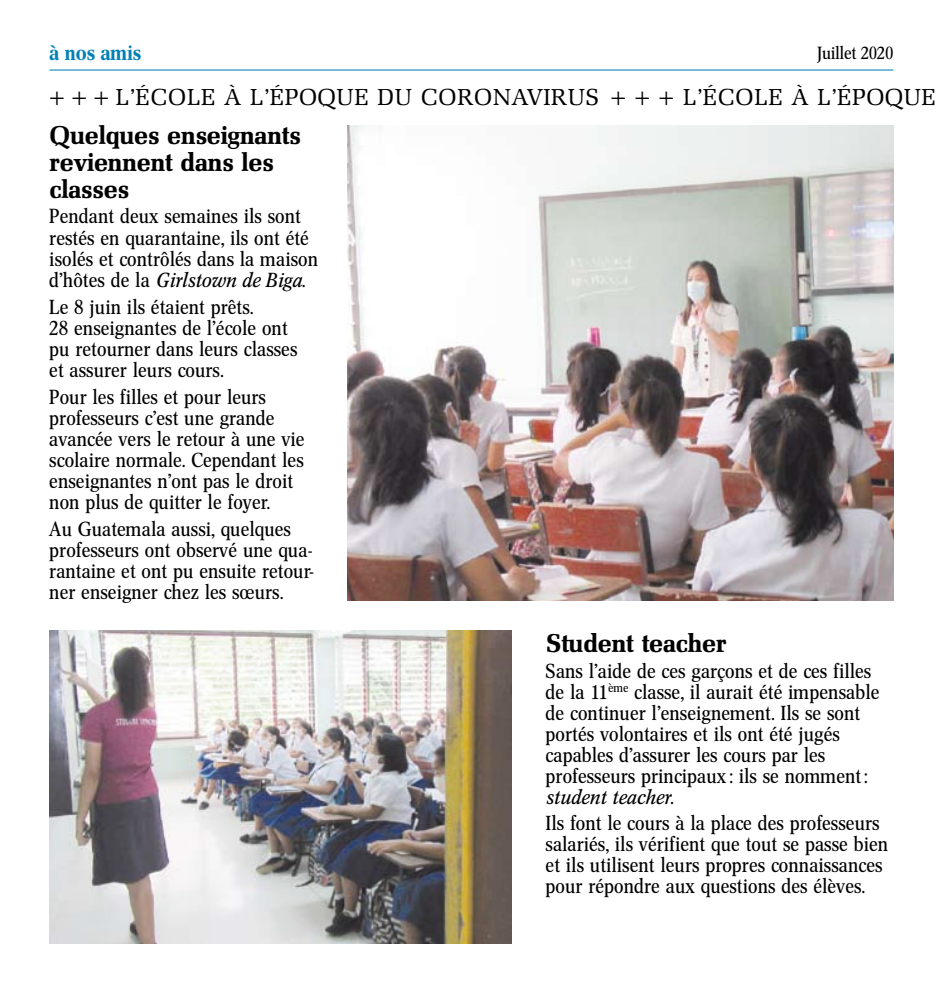
<style>
.page{position:relative;width:943px;height:993px;background:#fff}
.page>*{position:absolute;margin:0;border:0;box-sizing:border-box;transform-origin:0 0}
.t1{font:25.38px/26.8px "Mel Bol";color:#000}
.t2{font:22.75px "Mel Reg";letter-spacing:.04em;color:#000}
.t3{font:21px "Cnn Med";color:#0081b8}
.t4{font:20.12px/21px "Cnn Reg";letter-spacing:.015em;color:#000;scale:1.05 1}
.t5{font:20.12px "Cnn Ita";letter-spacing:.015em;color:#000;scale:1.05 1}
.t6{font:17.5px "Cnn Reg";color:#000;scale:1.05 1}
.s1{font-family:"Cnn Reg"}
</style>
<div class="page">
<hr style="left:50px;top:69px;width:843px;height:1px;background:#0081b8">
<img style="left:347px;top:125px;width:546px;height:475px">
<img style="left:50px;top:630px;width:461px;height:313px">
<p class="t3" style="left:50px;top:40px;width:93px">à nos amis</p>
<p class="t6" style="left:817px;top:43px;width:74px">Juillet 2020</p>
<p class="t2" style="left:50px;top:84px;width:887px">+ + + L’ÉCOLE À L’ÉPOQUE DU CORONAVIRUS + + + L’ÉCOLE À L’ÉPOQUE</p>
<p class="t1" style="left:50px;top:122px;width:252px">Quelques enseignants reviennent dans les classes</p>
<p class="t4" style="left:50px;top:206px;width:257px">Pendant deux semaines ils sont restés en quarantaine, ils ont été isolés et contrôlés dans la maison</p>
<p class="t5" style="left:50px;top:268px;width:245px"><span class="s1">d’hôtes de la</span> Girlstown de Biga<span class="s1">.</span></p>
<p class="t4" style="left:50px;top:296px;width:237px">Le 8 juin ils étaient prêts.<br>28 enseignantes de l’école ont pu retourner dans leurs classes et assurer leurs cours.</p>
<p class="t4" style="left:50px;top:386px;width:244px">Pour les filles et pour leurs professeurs c’est une grande avancée vers le retour à une vie scolaire normale. Cependant les enseignantes n’ont pas le droit non plus de quitter le foyer.</p>
<p class="t4" style="left:50px;top:518px;width:253px">Au Guatemala aussi, quelques professeurs ont observé une qua&shy;rantaine et ont pu ensuite retour&shy;ner enseigner chez les sœurs.</p>
<p class="t1" style="left:546px;top:629px;width:182px">Student teacher</p>
<p class="t4" style="left:546px;top:660px;width:319px">Sans l’aide de ces garçons et de ces filles de la 11<sup>ème</sup> classe, il aurait été impensable de continuer l’enseignement. Ils se sont portés volontaires et ils ont été jugés capables d’assurer les cours par les professeurs principaux: ils se nomment:</p>
<p class="t5" style="left:546px;top:784px;width:123px">student teacher<span class="s1">.</span></p>
<p class="t4" style="left:546px;top:811px;width:327px">Ils font le cours à la place des professeurs salariés, ils vérifient que tout se passe bien et ils utilisent leurs propres connaissances pour répondre aux questions des élèves.</p>
</div>
